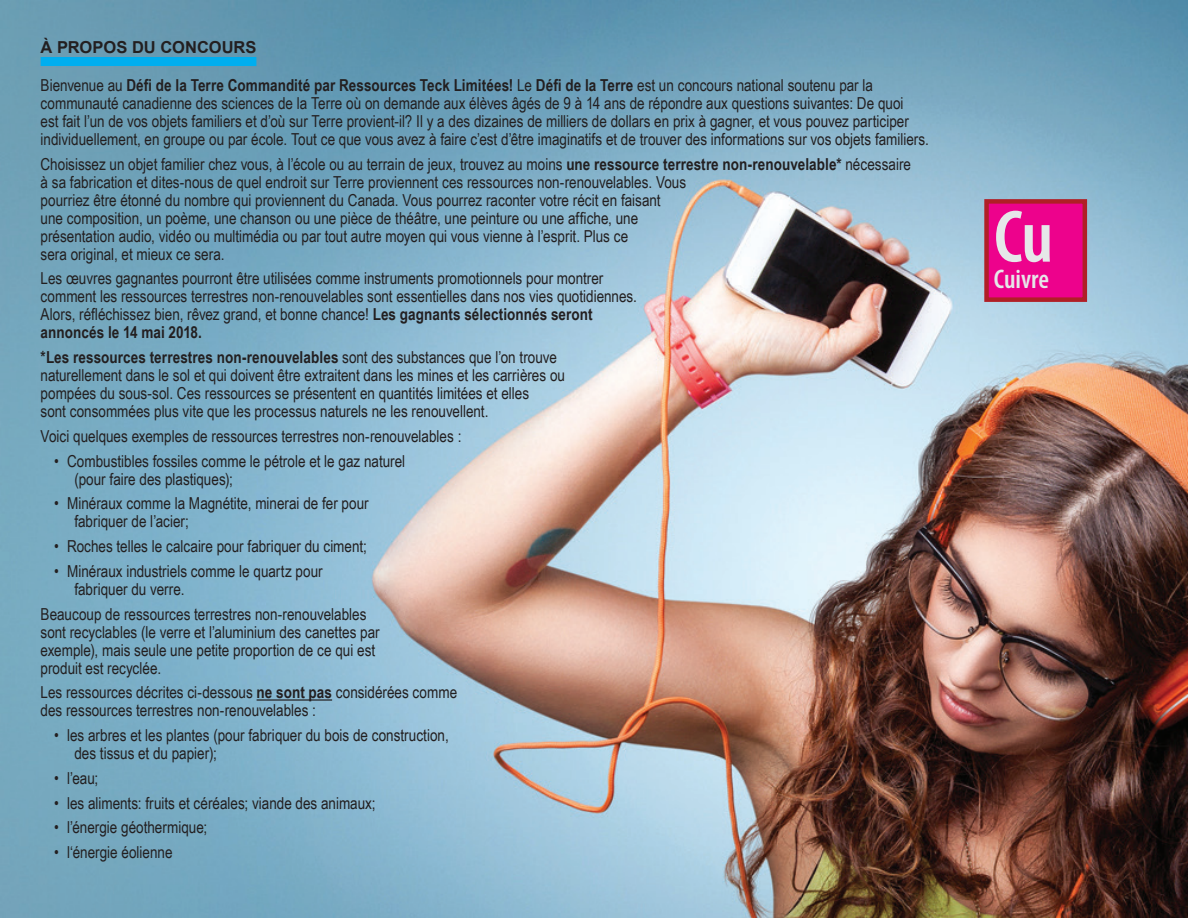
<style>
.page{position:relative;width:1188px;height:918px;background:#fff}
.page>*{position:absolute;margin:0;border:0;box-sizing:border-box;transform-origin:0 0}
.t1{font:600 condensed 75px "Myriad Pro";color:#e6e7e9}
.t2{font:600 condensed 27px "Myriad Pro";color:#e6e7e9}
.t3{font:16.5px/18px "Arial Narrow";color:#231f20}
.t4{font:700 16.5px "Arial";color:#231f20}
.s1{font-weight:700}
</style>
<div class="page">
<img style="left:0;top:0;width:1188px;height:918px">
<div style="left:41px;top:57px;width:215px;height:9px;background:#00aeef"></div>
<hr style="left:257px;top:699px;width:75px;height:2px;background:#231f20">
<div style="left:984px;top:199px;width:103px;height:103px;background:#ed028c;border:4px solid #b01f26"></div>
<p class="t4" style="left:41px;top:35px;width:217px">À PROPOS DU CONCOURS</p>
<p class="t3" style="left:41px;top:75px;width:890px">Bienvenue au <span class="s1">Défi de la Terre Commandité par Ressources Teck Limitées!</span> Le <span class="s1">Défi de la Terre</span> est un concours national soutenu par la communauté canadienne des sciences de la Terre où on demande aux élèves âgés de 9 à 14 ans de répondre aux questions suivantes: De quoi<br>est fait l’un de vos objets familiers et d’où sur Terre provient-il? Il y a des dizaines de milliers de dollars en prix à gagner, et vous pouvez participer individuellement, en groupe ou par école. Tout ce que vous avez à faire c’est d’être imaginatifs et de trouver des informations sur vos objets familiers.</p>
<p class="t3" style="left:41px;top:154px;width:872px">Choisissez un objet familier chez vous, à l’école ou au terrain de jeux, trouvez au moins <span class="s1">une ressource terrestre non-renouvelable*</span> nécessaire à sa fabrication et dites-nous de quel endroit sur Terre proviennent ces ressources non-renouvelables. Vous<br>pourriez être étonné du nombre qui proviennent du Canada. Vous pourrez raconter votre récit en faisant<br>une composition, un poème, une chanson ou une pièce de théâtre, une peinture ou une affiche, une<br>présentation audio, vidéo ou multimédia ou par tout autre moyen qui vous vienne à l’esprit. Plus ce<br>sera original, et mieux ce sera.</p>
<p class="t3" style="left:41px;top:269px;width:598px">Les œuvres gagnantes pourront être utilisées comme instruments promotionnels pour montrer comment les ressources terrestres non-renouvelables sont essentielles dans nos vies quotidiennes.<br>Alors, réfléchissez bien, rêvez grand, et bonne chance! <span class="s1">Les gagnants sélectionnés seront annoncés le 14 mai 2018.</span></p>
<p class="t3" style="left:41px;top:348px;width:526px"><span class="s1">*Les ressources terrestres non-renouvelables</span> sont des substances que l’on trouve naturellement dans le sol et qui doivent être extraitent dans les mines et les carrières ou pompées du sous-sol. Ces ressources se présentent en quantités limitées et elles<br>sont consommées plus vite que les processus naturels ne les renouvellent.</p>
<p class="t3" style="left:41px;top:426px;width:422px">Voici quelques exemples de ressources terrestres non-renouvelables :</p>
<p class="t3" style="left:74px;top:451px;width:332px;text-indent:-20px">• Combustibles fossiles comme le pétrole et le gaz naturel (pour faire des plastiques);</p>
<p class="t3" style="left:74px;top:494px;width:296px;text-indent:-20px">• Minéraux comme la Magnétite, minerai de fer pour fabriquer de l’acier;</p>
<p class="t3" style="left:54px;top:537px;width:314px">• Roches telles le calcaire pour fabriquer du ciment;</p>
<p class="t3" style="left:74px;top:561px;width:250px;text-indent:-20px">• Minéraux industriels comme le quartz pour fabriquer du verre.</p>
<p class="t3" style="left:41px;top:604px;width:341px">Beaucoup de ressources terrestres non-renouvelables sont recyclables (le verre et l’aluminium des canettes par exemple), mais seule une petite proportion de ce qui est produit est recyclée.</p>
<p class="t3" style="left:41px;top:683px;width:418px">Les ressources décrites ci-dessous <span class="s1">ne sont pas</span> considérées comme des ressources terrestres non-renouvelables :</p>
<p class="t3" style="left:74px;top:726px;width:376px;text-indent:-20px">• les arbres et les plantes (pour fabriquer du bois de construction, des tissus et du papier);</p>
<p class="t3" style="left:54px;top:768px;width:46px">• l’eau;</p>
<p class="t3" style="left:54px;top:793px;width:323px">• les aliments: fruits et céréales; viande des animaux;</p>
<p class="t3" style="left:54px;top:818px;width:155px">• l’énergie géothermique;</p>
<p class="t3" style="left:54px;top:843px;width:120px">• l‘énergie éolienne</p>
<h1 class="t1" style="left:994px;top:196px;width:61px">Cu</h1>
<h2 class="t2" style="left:994px;top:264px;width:57px">Cuivre</h2>
</div>
